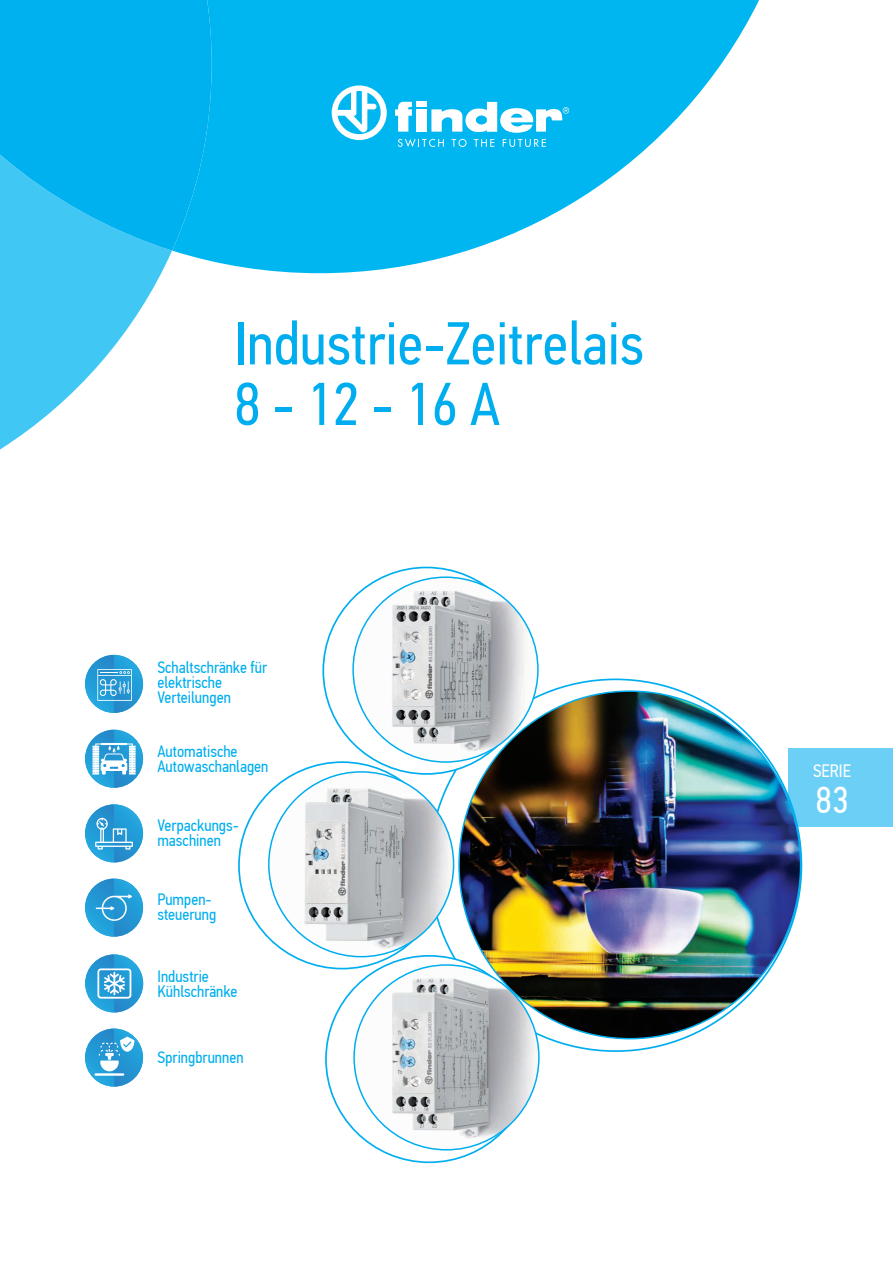
<style>
.page{position:relative;width:893px;height:1263px;background:#fff}
.page>*{position:absolute;margin:0;border:0;box-sizing:border-box;transform-origin:0 0}
.t1{font:60.6px/60.6px "PF Din Text Cond Pro";color:#00aeef}
.t2{font:37.5px "PF Din Text Cond Pro";color:#fff}
.t3{font:18px "PF Din Text Cond Pro";color:#fff}
.t4{font:16.5px/15px "PF Din Text Cond Pro";color:#00aeef}
</style>
<div class="page">
<div style="left:788px;top:748px;width:105px;height:79px;background:#6bcff6"></div>
<img style="left:85px;top:730px;width:58px;height:58px">
<svg style="left:92px;top:743px;width:44px;height:31px"></svg>
<img style="left:85px;top:879px;width:58px;height:58px">
<svg style="left:96px;top:894px;width:36px;height:27px"></svg>
<img style="left:85px;top:804px;width:58px;height:58px">
<svg style="left:95px;top:818px;width:38px;height:31px"></svg>
<img style="left:85px;top:954px;width:58px;height:58px">
<svg style="left:97px;top:968px;width:34px;height:31px"></svg>
<img style="left:85px;top:1028px;width:58px;height:58px">
<hr style="left:94px;top:1073px;width:30px;height:3px;background:#fff">
<svg style="left:99px;top:1036px;width:35px;height:35px"></svg>
<img style="left:85px;top:655px;width:58px;height:58px">
<svg style="left:97px;top:669px;width:35px;height:32px"></svg>
<svg style="left:547px;top:678px;width:255px;height:374px"></svg>
<svg style="left:238px;top:567px;width:302px;height:596px"></svg>
<img style="left:458px;top:690px;width:343px;height:349px">
<svg style="left:173px;top:0;width:586px;height:273px;fill:#00b6f0"></svg>
<svg style="left:0;top:251px;width:172px;height:198px;fill:#40c7f4"></svg>
<svg style="left:0;top:0;width:212px;height:251px;background:#08b4ef"></svg>
<svg style="left:332px;top:85px;width:55px;height:55px"></svg>
<svg style="left:431px;top:102px;width:138px;height:31px"></svg>
<svg style="left:395px;top:102px;width:17px;height:30px"></svg>
<div style="left:416px;top:109px;width:10px;height:23px;background:#fff"></div>
<div style="left:416px;top:102px;width:10px;height:5px;background:#fff"></div>
<svg style="left:398px;top:139px;width:46px;height:8px"></svg>
<svg style="left:452px;top:139px;width:15px;height:8px"></svg>
<svg style="left:474px;top:139px;width:20px;height:8px"></svg>
<svg style="left:503px;top:139px;width:43px;height:8px"></svg>
<h1 class="t1" style="left:234px;top:313px;width:412px">Industrie-Zeitrelais<br>8 - 12 - 16 A</h1>
<p class="t4" style="left:157px;top:660px;width:112px">Schaltschränke für elektrische<br>Verteilungen</p>
<p class="t4" style="left:157px;top:743px;width:113px">Automatische<br>Autowaschanlagen</p>
<p class="t4" style="left:157px;top:818px;width:83px">Verpackungs&shy;maschinen</p>
<p class="t4" style="left:157px;top:892px;width:61px">Pumpen&shy;steuerung</p>
<p class="t4" style="left:157px;top:968px;width:82px">Industrie<br>Kühlschränke</p>
<p class="t4" style="left:158px;top:1050px;width:87px">Springbrunnen</p>
<p class="t3" style="left:813px;top:760px;width:39px">SЕRIE</p>
<h2 class="t2" style="left:815px;top:777px;width:34px">83</h2>
</div>
